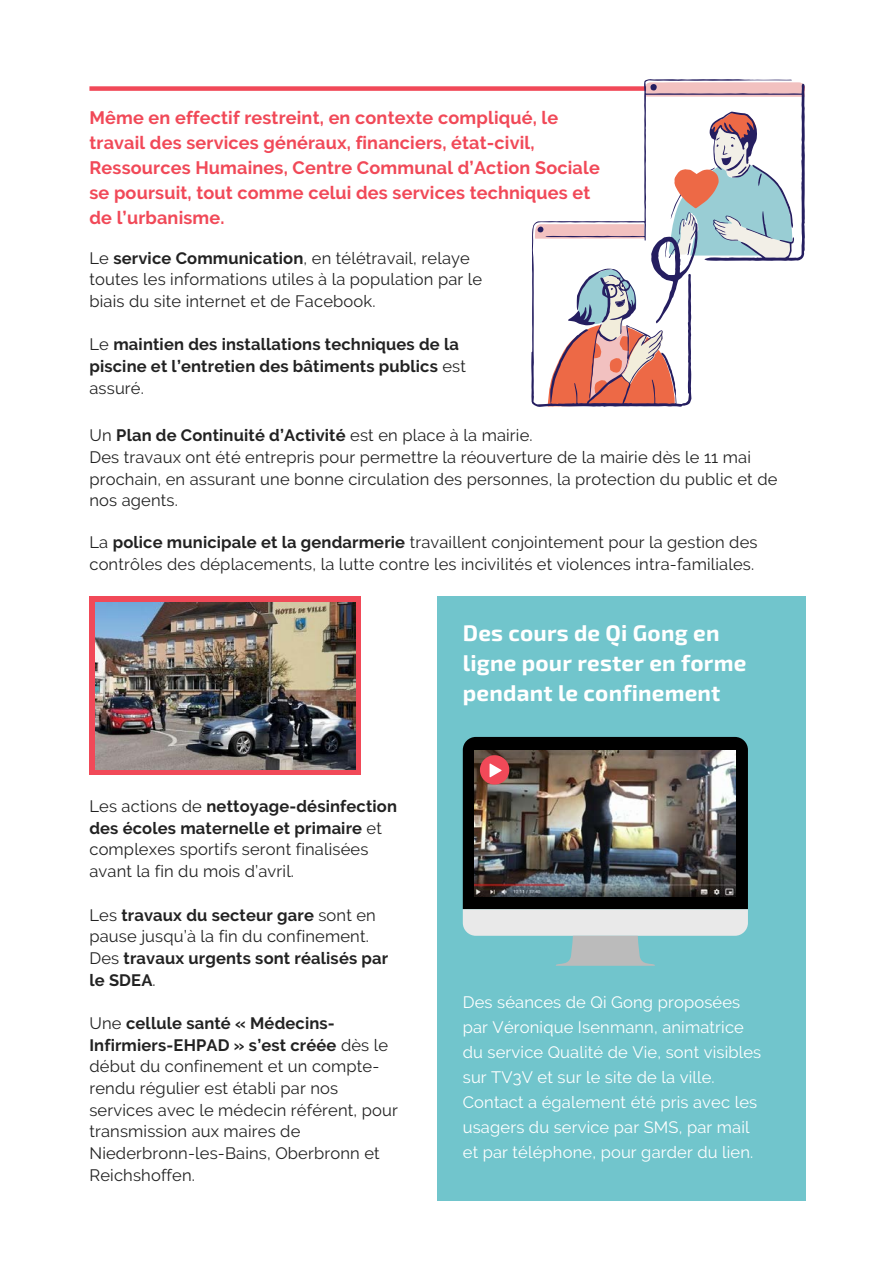
<style>
.page{position:relative;width:894px;height:1264px;background:#fff}
.page>*{position:absolute;margin:0;border:0;box-sizing:border-box;transform-origin:0 0}
.t1{font:700 22.5px/30px "Exo 2";letter-spacing:.01em;color:#fff}
.t2{font:700 18px/25px "Raleway";letter-spacing:.01em;color:#f14958}
.t3{font:16.5px/21.8px "Raleway";letter-spacing:.01em;color:#222}
.t4{font:16.5px/25px "Raleway";letter-spacing:.01em;color:#fff}
.t5{font:700 16.5px/21.8px "Raleway";letter-spacing:.01em;color:#222}
.s1{font-weight:700}
.s2{font-weight:400}
</style>
<div class="page">
<div style="left:437px;top:596px;width:368px;height:604px;background:#71c5cc"></div>
<div style="left:462px;top:737px;width:285px;height:172px;background:#000"></div>
<svg style="left:462px;top:909px;width:285px;height:57px"></svg>
<img style="left:474px;top:750px;width:261px;height:146px">
<svg style="left:480px;top:755px;width:29px;height:29px"></svg>
<div style="left:89px;top:596px;width:272px;height:178px;background:#f14958"></div>
<img style="left:96px;top:602px;width:260px;height:167px">
<svg style="left:89px;top:86px;width:442px;height:5px;background:#f25967"></svg>
<svg style="left:531px;top:79px;width:273px;height:328px"></svg>
<div style="left:650px;top:84px;width:6px;height:7px;background:#251e60;border-radius:50%"></div>
<svg style="left:534px;top:111px;width:259px;height:295px"></svg>
<p class="t2" style="left:89px;top:105px;width:511px">Même en effectif restreint, en contexte compliqué, le travail des services généraux, financiers, état-civil, Ressources Humaines, Centre Communal d’Action Sociale se poursuit, tout comme celui des services techniques et de l’urbanisme.</p>
<p class="t3" style="left:89px;top:247px;width:394px">Le <span class="s1">service Communication</span>, en télétravail, relaye toutes les informations utiles à la population par le biais du site internet et de Facebook.</p>
<p class="t5" style="left:89px;top:334px;width:378px"><span class="s2">Le</span> maintien des installations techniques de la piscine et l’entretien des bâtiments publics <span class="s2">est assuré.</span></p>
<p class="t3" style="left:89px;top:424px;width:689px">Un <span class="s1">Plan de Continuité d’Activité</span> est en place à la mairie.<br>Des travaux ont été entrepris pour permettre la réouverture de la mairie dès le 11 mai prochain, en assurant une bonne circulation des personnes, la protection du public et de nos agents.</p>
<p class="t3" style="left:89px;top:531px;width:669px">La <span class="s1">police municipale et la gendarmerie</span> travaillent conjointement pour la gestion des contrôles des déplacements, la lutte contre les incivilités et violences intra-familiales.</p>
<p class="t3" style="left:89px;top:795px;width:309px">Les actions de <span class="s1">nettoyage-désinfection des écoles maternelle et primaire</span> et complexes sportifs seront finalisées avant la fin du mois d’avril.</p>
<p class="t5" style="left:89px;top:903px;width:300px"><span class="s2">Les</span> travaux du secteur gare <span class="s2">sont en pause jusqu’à la fin du confinement.<br>Des</span> travaux urgents sont réalisés par le SDEA<span class="s2">.</span></p>
<p class="t3" style="left:89px;top:1012px;width:310px">Une <span class="s1">cellule santé « Médecins-<br>Infirmiers-EHPAD » s’est créée</span> dès le début du confinement et un compte&shy;rendu régulier est établi par nos services avec le médecin référent, pour transmission aux maires de<br>Niederbronn-les-Bains, Oberbronn et<br>Reichshoffen.</p>
<h1 class="t1" style="left:462px;top:617px;width:285px">Des cours de Qi Gong en ligne pour rester en forme pendant le confinement</h1>
<p class="t4" style="left:462px;top:989px;width:300px">Des séances de Qi Gong proposées par Véronique Isenmann, animatrice du service Qualité de Vie, sont visibles sur TV3V et sur le site de la ville.<br>Contact a également été pris avec les usagers du service par SMS, par mail et par téléphone, pour garder du lien.</p>
</div>
